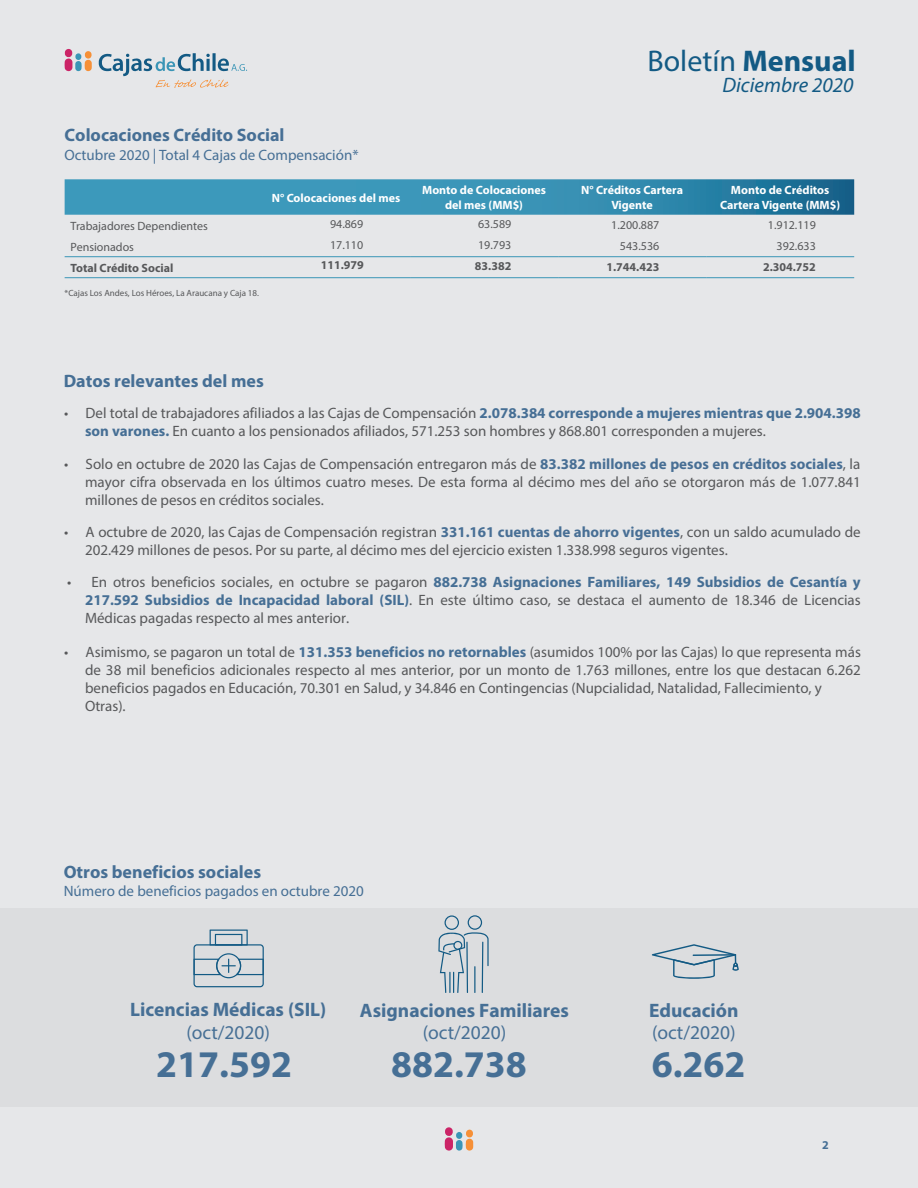
<style>
.page{position:relative;width:918px;height:1188px;background:#e6e7e9}
.page>*{position:absolute;margin:0;border:0;box-sizing:border-box;transform-origin:0 0}
.t1{font:700 37.8px "Myriad Pro";color:#466f95}
.t2{font:30px "Myriad Pro";color:#135a84}
.t3{font:italic 21px "Myriad Pro";color:#135a84}
.t4{font:700 19.5px "Myriad Pro";color:#466f95}
.t5{font:19.5px "Myriad Pro";color:#466f95}
.t6{font:700 18px "Myriad Pro";color:#466f95}
.t7{font:15px/18px "Myriad Pro";color:#57585a}
.t8{font:15px "Myriad Pro";color:#466f95}
.t9{font:700 12px/14.4px "Myriad Pro";color:#fff;text-align:center}
.t10{font:12px "Myriad Pro";color:#57585a}
.t11{font:700 12px "Myriad Pro";color:#57585a}
.t12{font:700 12px "Myriad Pro";color:#466f95}
.t13{font:9px "Myriad Pro";color:#57585a}
.s1{font-weight:700}
.s2{font-weight:700;color:#466f95}
.s3{font-weight:700;color:#486f95}
</style>
<div class="page">
<div style="left:0;top:908px;width:918px;height:199px;background:#dcdddf"></div>
<svg style="left:65px;top:49px;width:27px;height:22px"></svg>
<svg style="left:98px;top:53px;width:149px;height:35px"></svg>
<svg style="left:445px;top:1127px;width:28px;height:24px"></svg>
<svg style="left:65px;top:179px;width:789px;height:36px;background:#378fb2"></svg>
<hr style="left:65px;top:256px;width:197px;height:1px;background:#3a95b6">
<hr style="left:262px;top:256px;width:148px;height:1px;background:#3a95b6">
<hr style="left:410px;top:256px;width:148px;height:1px;background:#3a95b6">
<hr style="left:558px;top:256px;width:148px;height:1px;background:#3a95b6">
<hr style="left:706px;top:256px;width:148px;height:1px;background:#3a95b6">
<hr style="left:65px;top:277px;width:197px;height:1px;background:#3a95b6">
<hr style="left:262px;top:277px;width:148px;height:1px;background:#3a95b6">
<hr style="left:410px;top:277px;width:148px;height:1px;background:#3a95b6">
<hr style="left:558px;top:277px;width:148px;height:1px;background:#3a95b6">
<hr style="left:706px;top:277px;width:148px;height:1px;background:#3a95b6">
<svg style="left:194px;top:930px;width:70px;height:57px"></svg>
<svg style="left:438px;top:915px;width:51px;height:78px"></svg>
<svg style="left:652px;top:944px;width:87px;height:35px"></svg>
<h2 class="t2" style="left:647px;top:43px;width:210px">Boletín <span class="s1">Mensual</span></h2>
<h3 class="t3" style="left:722px;top:72px;width:132px">Diciembre 2020</h3>
<p class="t6" style="left:65px;top:123px;width:221px">Colocaciones Crédito Social</p>
<p class="t8" style="left:65px;top:146px;width:296px">Octubre 2020 | Total 4 Cajas de Compensación*</p>
<p class="t9" style="left:272px;top:190px;width:130px">N° Colocaciones del mes</p>
<p class="t9" style="left:422px;top:183px;width:125px">Monto de Colocaciones del mes (MM$)</p>
<p class="t9" style="left:581px;top:183px;width:103px">N° Créditos Cartera<br>Vigente</p>
<p class="t9" style="left:720px;top:183px;width:122px">Monto de Créditos<br>Cartera Vigente (MM$)</p>
<p class="t10" style="left:71px;top:218px;width:139px">Trabajadores Dependientes</p>
<p class="t10" style="left:330px;top:216px;width:35px">94.869</p>
<p class="t10" style="left:478px;top:216px;width:35px">63.589</p>
<p class="t10" style="left:611px;top:217px;width:50px">1.200.887</p>
<p class="t10" style="left:768px;top:217px;width:50px">1.912.119</p>
<p class="t10" style="left:71px;top:239px;width:65px">Pensionados</p>
<p class="t10" style="left:330px;top:238px;width:35px">17.110</p>
<p class="t10" style="left:478px;top:237px;width:35px">19.793</p>
<p class="t10" style="left:620px;top:238px;width:41px">543.536</p>
<p class="t10" style="left:777px;top:238px;width:41px">392.633</p>
<p class="t11" style="left:71px;top:260px;width:104px">Total Crédito Social</p>
<p class="t11" style="left:321px;top:258px;width:45px">111.979</p>
<p class="t11" style="left:475px;top:258px;width:38px">83.382</p>
<p class="t11" style="left:607px;top:259px;width:54px">1.744.423</p>
<p class="t11" style="left:763px;top:259px;width:54px">2.304.752</p>
<p class="t13" style="left:65px;top:288px;width:196px">*Cajas Los Andes, Los Héroes, La Araucana y Caja 18.</p>
<p class="t6" style="left:64px;top:369px;width:202px">Datos relevantes del mes</p>
<p class="t7" style="left:85px;top:404px;width:777px;text-indent:-21px">• Del total de trabajadores afiliados a las Cajas de Compensación <span class="s2">2.078.384 corresponde a mujeres mientras que 2.904.398 son varones.</span> En cuanto a los pensionados afiliados, 571.253 son hombres y 868.801 corresponden a mujeres.</p>
<p class="t7" style="left:85px;top:455px;width:777px;text-align:justify;text-indent:-21px">• Solo en octubre de 2020 las Cajas de Compensación entregaron más de <span class="s3">83.382 millones de pesos en créditos sociales</span>, la mayor cifra observada en los últimos cuatro meses. De esta forma al décimo mes del año se otorgaron más de 1.077.841 millones de pesos en créditos sociales.</p>
<p class="t7" style="left:85px;top:522px;width:777px;text-indent:-21px">• A octubre de 2020, las Cajas de Compensación registran <span class="s3">331.161 cuentas de ahorro vigentes</span>, con un saldo acumulado de<br>202.429 millones de pesos. Por su parte, al décimo mes del ejercicio existen 1.338.998 seguros vigentes.</p>
<p class="t7" style="left:85px;top:573px;width:777px;text-align:justify;text-indent:-18px">• En otros beneficios sociales, en octubre se pagaron <span class="s2">882.738 Asignaciones Familiares, 149 Subsidios de Cesantía y 217.592 Subsidios de Incapacidad laboral (SIL)</span>. En este último caso, se destaca el aumento de 18.346 de Licencias Médicas pagadas respecto al mes anterior.</p>
<p class="t7" style="left:85px;top:642px;width:777px;text-indent:-21px">• Asimismo, se pagaron un total de <span class="s2">131.353 beneficios no retornables</span> (asumidos 100% por las Cajas) lo que representa más de 38 mil beneficios adicionales respecto al mes anterior, por un monto de 1.763 millones, entre los que destacan 6.262 beneficios pagados en Educación, 70.301 en Salud, y 34.846 en Contingencias (Nupcialidad, Natalidad, Fallecimiento, y Otras).</p>
<p class="t6" style="left:64px;top:861px;width:199px">Otros beneficios sociales</p>
<p class="t8" style="left:64px;top:882px;width:302px">Número de beneficios pagados en octubre 2020</p>
<h3 class="t4" style="left:130px;top:997px;width:198px">Licencias Médicas (SIL)</h3>
<h3 class="t5" style="left:186px;top:1020px;width:85px">(oct/2020)</h3>
<h3 class="t4" style="left:360px;top:998px;width:211px">Asignaciones Familiares</h3>
<h3 class="t5" style="left:423px;top:1021px;width:85px">(oct/2020)</h3>
<h3 class="t4" style="left:649px;top:998px;width:91px">Educación</h3>
<h3 class="t5" style="left:652px;top:1020px;width:85px">(oct/2020)</h3>
<h1 class="t1" style="left:156px;top:1040px;width:137px">217.592</h1>
<h1 class="t1" style="left:391px;top:1040px;width:137px">882.738</h1>
<h1 class="t1" style="left:652px;top:1040px;width:95px">6.262</h1>
<p class="t12" style="left:822px;top:1137px;width:8px">2</p>
</div>
